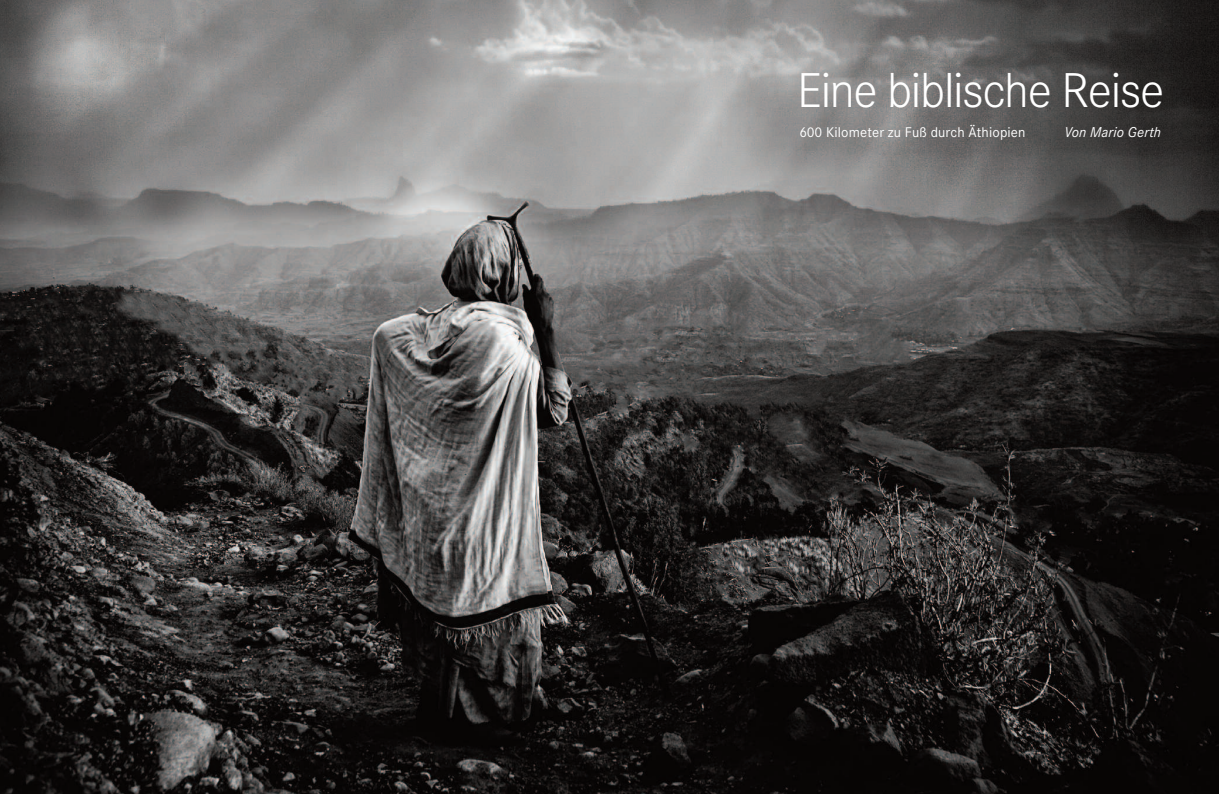
<style>
.page{position:relative;width:1219px;height:794px;background:#fff}
.page>*{position:absolute;margin:0;border:0;box-sizing:border-box;transform-origin:0 0}
.t1{font:300 48px "Corporate SBQ";letter-spacing:-.03em;color:#fff}
.t2{font:italic 14px "Corporate SBQ";letter-spacing:.01em;color:#fff}
.t3{font:13.8px "Corporate SBQ";letter-spacing:.01em;color:#fff}
</style>
<div class="page">
<img style="left:0;top:0;width:1219px;height:794px">
<h1 class="t1" style="left:797px;top:64px;width:369px">Eine biblische Reise</h1>
<p class="t3" style="left:800px;top:124px;width:227px">600 Kilometer zu Fuß durch Äthiopien</p>
<p class="t2" style="left:1064px;top:124px;width:98px">Von Mario Gerth</p>
</div>
